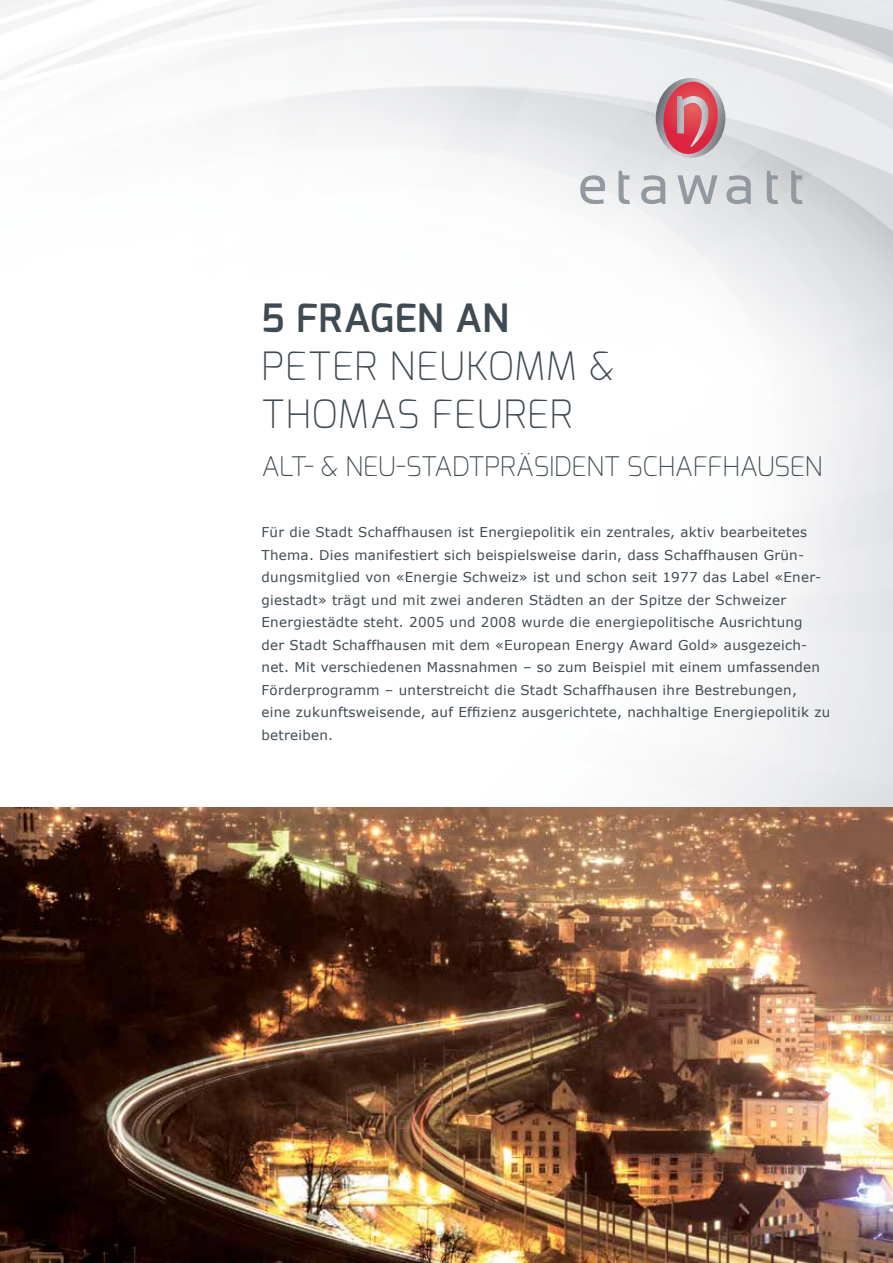
<style>
.page{position:relative;width:893px;height:1263px;background:#fff}
.page>*{position:absolute;margin:0;border:0;box-sizing:border-box;transform-origin:0 0}
.t1{font:200 39px/48px "Exo";letter-spacing:.01em;color:#3f4b52}
.t2{font:600 39px "Exo";letter-spacing:.015em;color:#3f4b52}
.t3{font:200 27px "Exo";letter-spacing:-.02em;color:#3f4b52}
.t4{font:13.5px/22.5px "Verdana";letter-spacing:.02em;color:#3f4b52}
</style>
<div class="page">
<img style="left:0;top:0;width:893px;height:808px">
<img style="left:0;top:808px;width:893px;height:455px">
<svg style="left:656px;top:78px;width:69px;height:80px"></svg>
<svg style="left:677px;top:175px;width:40px;height:29px"></svg>
<svg style="left:791px;top:171px;width:12px;height:33px"></svg>
<svg style="left:767px;top:171px;width:11px;height:33px"></svg>
<svg style="left:727px;top:175px;width:24px;height:29px"></svg>
<svg style="left:641px;top:175px;width:24px;height:29px"></svg>
<svg style="left:619px;top:171px;width:11px;height:33px"></svg>
<svg style="left:580px;top:175px;width:26px;height:29px"></svg>
<h1 class="t2" style="left:261px;top:293px;width:249px">5 FRAGEN AN</h1>
<h1 class="t1" style="left:261px;top:341px;width:354px">PETER NEUKOMM &amp;<br>THOMAS FEURER</h1>
<h2 class="t3" style="left:261px;top:449px;width:562px">ALT- &amp; NEU-STADTPRÄSIDENT SCHAFFHAUSEN</h2>
<p class="t4" style="left:261px;top:521px;width:570px">Für die Stadt Schaffhausen ist Energiepolitik ein zentrales, aktiv bearbeitetes Thema. Dies manifestiert sich beispielsweise darin, dass Schaffhausen Grün&shy;dungsmitglied von «Energie Schweiz» ist und schon seit 1977 das Label «Ener&shy;giestadt» trägt und mit zwei anderen Städten an der Spitze der Schweizer Energiestädte steht. 2005 und 2008 wurde die energiepolitische Ausrichtung<br>der Stadt Schaffhausen mit dem «European Energy Award Gold» ausgezeich&shy;net. Mit verschiedenen Massnahmen – so zum Beispiel mit einem umfassenden Förderprogramm – unterstreicht die Stadt Schaffhausen ihre Bestrebungen,<br>eine zukunftsweisende, auf Effizienz ausgerichtete, nachhaltige Energiepolitik zu betreiben.</p>
</div>
